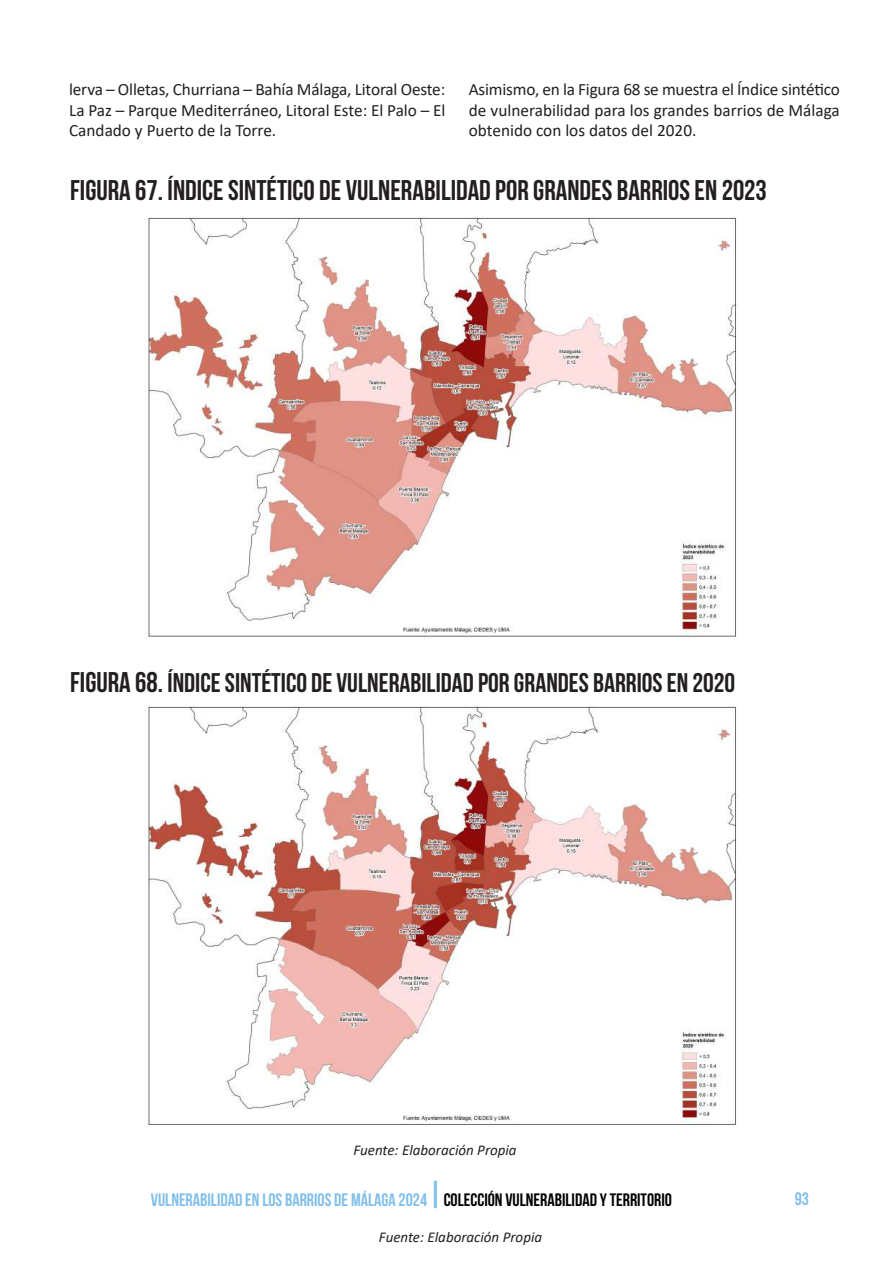
<style>
.page{position:relative;width:893px;height:1263px;background:#fff}
.page>*{position:absolute;margin:0;border:0;box-sizing:border-box;transform-origin:0 0}
.t1{font:28.5px "Bebas Neue";color:#231f20}
.t2{font:27px "Bebas Neue";color:#231f20}
.t3{font:18px "Bebas Neue";color:#82c0ea}
.t4{font:17.25px/20.7px "Calibri";color:#231f20;text-align:justify}
.t5{font:italic 15px "Calibri";color:#231f20}
.s1{font-size:28.5px}
.s2{font-size:33px}
.s3{color:#000}
</style>
<div class="page">
<img style="left:144px;top:216px;width:594px;height:422px">
<img style="left:144px;top:705px;width:594px;height:421px">
<p class="t4" style="left:69px;top:78px;width:378px">lerva – Olletas, Churriana – Bahía Málaga, Litoral Oeste:<br>La Paz – Parque Mediterráneo, Litoral Este: El Palo – El Candado y Puerto de la Torre.</p>
<p class="t4" style="left:469px;top:78px;width:372px">Asimismo, en la Figura 68 se muestra el Índice sintético de vulnerabilidad para los grandes barrios de Málaga obtenido con los datos del 2020.</p>
<h1 class="t1" style="left:70px;top:174px;width:698px">FIGURA 67. ÍNDICE SINTÉTICO DE VULNERABILIDAD POR GRANDES BARRIOS EN 2023</h1>
<h2 class="t2" style="left:70px;top:668px;width:667px"><span class="s1">FIGURA 68.</span> ÍNDICE SINTÉTICO DE VULNERABILIDAD POR GRANDES BARRIOS EN 2020</h2>
<p class="t5" style="left:353px;top:1140px;width:165px">Fuente: Elaboración Propia</p>
<p class="t3" style="left:151px;top:1190px;width:523px">VULNERABILIDAD EN LOS BARRIOS DE MÁLAGA 2024<span class="s2">|</span><span class="s3">COLECCIÓN VULNERABILIDAD Y TERRITORIO</span></p>
<p class="t3" style="left:795px;top:1189px;width:16px">93</p>
<p class="t5" style="left:379px;top:1227px;width:165px">Fuente: Elaboración Propia</p>
</div>
